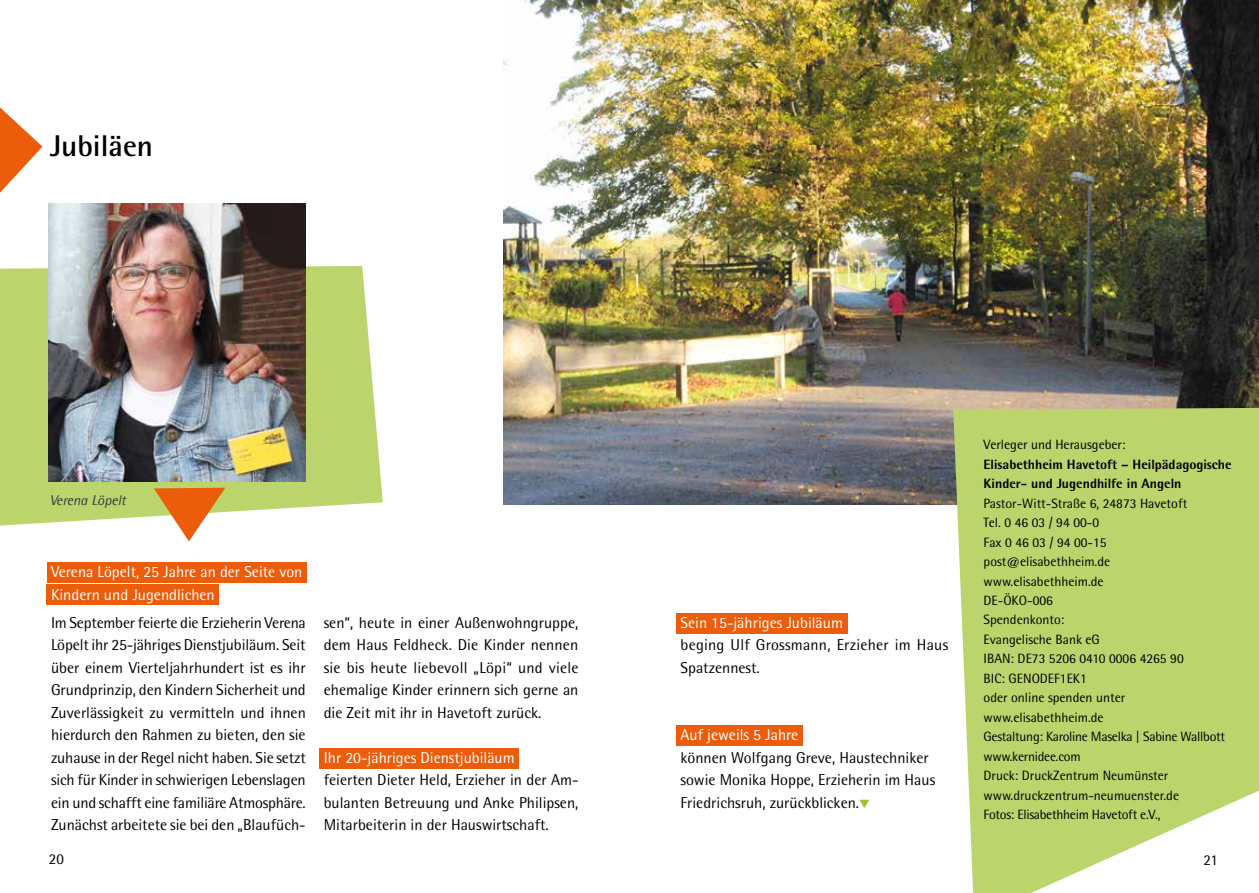
<style>
.page{position:relative;width:1259px;height:893px;background:#fff}
.page>*{position:absolute;margin:0;border:0;box-sizing:border-box;transform-origin:0 0}
.t1{font:700 30px "Rotis Semi Sans";color:#000}
.t2{font:15.75px/22.5px "Rotis Semi Sans";color:#000;text-align:justify}
.t3{font:15.75px/22.5px "Rotis Semi Sans";color:#fff}
.t4{font:15px "Rotis Semi Sans";color:#000}
.t5{font:italic 14.25px "Agfa Rotis Semisans";color:#3c3c3b}
.t6{font:13.5px/19.5px "Rotis Semi Sans";color:#000}
.t7{font:800 13.5px/19.5px "Rotis Semi Sans";color:#000}
.s1{color:#9dc435}
</style>
<div class="page">
<img style="left:503px;top:0;width:756px;height:504px">
<div style="left:47px;top:562px;width:260px;height:20px;background:#eb5d0b"></div>
<div style="left:47px;top:585px;width:172px;height:20px;background:#eb5d0b"></div>
<div style="left:319px;top:748px;width:200px;height:20px;background:#eb5d0b"></div>
<svg style="left:0;top:266px;width:383px;height:260px;fill:#bcd46c"></svg>
<img style="left:49px;top:203px;width:257px;height:279px">
<svg style="left:154px;top:488px;width:71px;height:53px"></svg>
<svg style="left:0;top:107px;width:43px;height:86px"></svg>
<svg style="left:953px;top:408px;width:306px;height:485px;fill:#bcd46c"></svg>
<div style="left:676px;top:613px;width:171px;height:20px;background:#eb5d0b"></div>
<div style="left:676px;top:726px;width:126px;height:20px;background:#eb5d0b"></div>
<h1 class="t1" style="left:50px;top:127px;width:104px">Jubiläen</h1>
<p class="t5" style="left:50px;top:492px;width:78px">Verena Löpelt</p>
<p class="t3" style="left:51px;top:560px;width:253px">Verena Löpelt, 25 Jahre an der Seite von<br>Kindern und Jugendlichen</p>
<p class="t2" style="left:51px;top:611px;width:256px">Im September feierte die Erzieherin Verena Löpelt ihr 25-jähriges Dienstjubiläum. Seit über einem Vierteljahrhundert ist es ihr Grundprinzip, den Kindern Sicherheit und Zuverlässigkeit zu vermitteln und ihnen hierdurch den Rahmen zu bieten, den sie zuhause in der Regel nicht haben. Sie setzt sich für Kinder in schwierigen Lebenslagen ein und schafft eine familiäre Atmosphäre.<br>Zunächst arbeitete sie bei den „Blaufüch-</p>
<p class="t2" style="left:324px;top:611px;width:256px">sen“, heute in einer Außenwohngruppe, dem Haus Feldheck. Die Kinder nennen sie bis heute liebevoll „Löpi“ und viele ehemalige Kinder erinnern sich gerne an die Zeit mit ihr in Havetoft zurück.</p>
<p class="t3" style="left:324px;top:746px;width:192px">Ihr 20-jähriges Dienstjubiläum</p>
<p class="t2" style="left:324px;top:769px;width:256px">feierten Dieter Held, Erzieher in der Am&shy;bulanten Betreuung und Anke Philipsen, Mitarbeiterin in der Hauswirtschaft.</p>
<p class="t3" style="left:680px;top:611px;width:164px">Sein 15-jähriges Jubiläum</p>
<p class="t2" style="left:680px;top:634px;width:269px">beging Ulf Grossmann, Erzieher im Haus<br>Spatzennest.</p>
<p class="t3" style="left:680px;top:724px;width:119px">Auf jeweils 5 Jahre</p>
<p class="t2" style="left:680px;top:746px;width:256px;text-align:left">können Wolfgang Greve, Haustechniker sowie Monika Hoppe, Erzieherin im Haus<br>Friedrichsruh, zurückblicken.<span class="s1">▼</span></p>
<p class="t6" style="left:983px;top:435px;width:144px">Verleger und Herausgeber:</p>
<p class="t7" style="left:983px;top:454px;width:250px">Elisabethheim Havetoft – Heilpädagogische<br>Kinder- und Jugendhilfe in Angeln</p>
<p class="t6" style="left:983px;top:493px;width:243px">Pastor-Witt-Straße 6, 24873 Havetoft<br>Tel. 0 46 03 / 94 00-0<br>Fax 0 46 03 / 94 00-15 post@elisabethheim.de www.elisabethheim.de<br>DE-ÖKO-006<br>Spendenkonto:<br>Evangelische Bank eG<br>IBAN: DE73 5206 0410 0006 4265 90<br>BIC: GENODEF1EK1<br>oder online spenden unter www.elisabethheim.de<br>Gestaltung: Karoline Maselka | Sabine Wallbott www.kernidee.com<br>Druck: DruckZentrum Neumünster www.druckzentrum-neumuenster.de<br>Fotos: Elisabethheim Havetoft e.V.,</p>
<p class="t4" style="left:49px;top:850px;width:17px">20</p>
<p class="t4" style="left:1203px;top:851px;width:16px">21</p>
</div>
